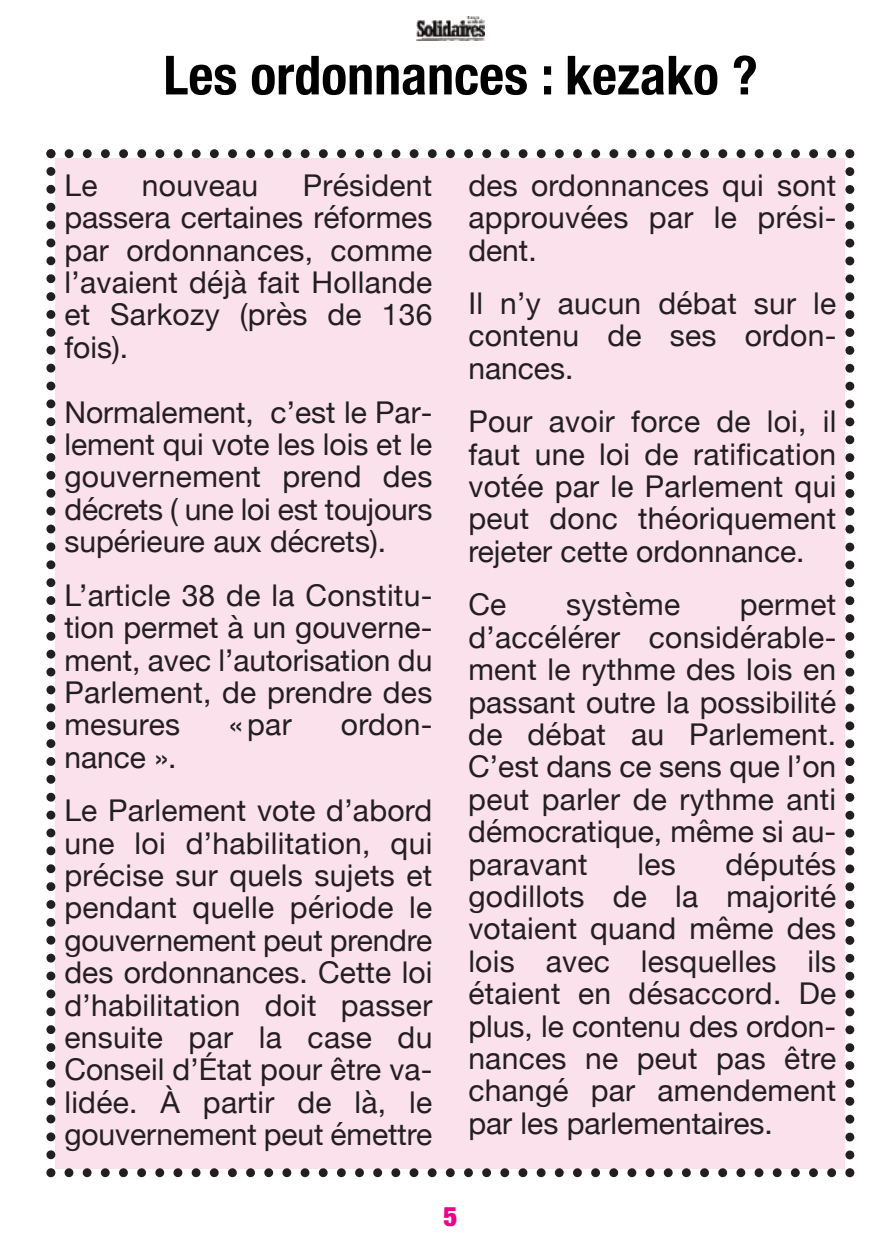
<style>
.page{position:relative;width:893px;height:1259px;background:#fff}
.page>*{position:absolute;margin:0;border:0;box-sizing:border-box;transform-origin:0 0}
.t1{font:700 condensed 54px "Helvetica Neue";color:#000}
.t2{font:30px/32.4px "Helvetica Neue";letter-spacing:.01em;color:#231f20;text-align:justify}
.t3{font:900 condensed 27px "Helvetica Neue";color:#ed028c}
</style>
<div class="page">
<img style="left:416px;top:17px;width:69px;height:24px">
<div style="left:46px;top:149px;width:808px;height:1028px;background:#fbe1ec"></div>
<h1 class="t1" style="left:163px;top:30px;width:596px">Les ordonnances : kezako ?</h1>
<p class="t2" style="left:64px;top:168px;width:369px;text-indent:238px">Président passera certaines réformes par ordonnances, comme l’avaient déjà fait Hollande et Sarkozy (près de 136 fois).</p>
<p class="t2" style="left:64px;top:395px;width:369px">Normalement, c’est le Par&shy;lement qui vote les lois et le gouvernement prend des décrets ( une loi est toujours supérieure aux décrets).</p>
<p class="t2" style="left:64px;top:578px;width:369px">L’article 38 de la Constitu&shy;tion permet à un gouverne&shy;ment, avec l’autorisation du Parlement, de prendre des mesures</p>
<p class="t2" style="left:64px;top:168px;width:35px">Le</p>
<p class="t2" style="left:142px;top:168px;width:118px">nouveau</p>
<p class="t2" style="left:229px;top:708px;width:64px">«par</p>
<p class="t2" style="left:341px;top:708px;width:93px">ordon-</p>
<p class="t2" style="left:64px;top:730px;width:369px;line-height:53.4px">nance ».<br>Le Parlement vote d’abord</p>
<p class="t2" style="left:64px;top:826px;width:369px">une loi d’habilitation, qui précise sur quels sujets et pendant quelle période le gouvernement peut prendre des ordonnances. Cette loi d’habilitation doit passer ensuite par la case du Conseil d’État pour être va&shy;lidée. À partir de là, le gouvernement peut émettre</p>
<p class="t2" style="left:468px;top:168px;width:369px">des ordonnances qui sont approuvées par le prési&shy;dent.</p>
<p class="t2" style="left:468px;top:287px;width:369px">Il n’y aucun débat sur le contenu de ses ordon&shy;nances.</p>
<p class="t2" style="left:468px;top:405px;width:369px">Pour avoir force de loi, il faut une loi de ratification votée par le Parlement qui peut donc théoriquement rejeter cette ordonnance.</p>
<p class="t2" style="left:468px;top:588px;width:40px">Ce</p>
<p class="t2" style="left:566px;top:588px;width:116px">système</p>
<p class="t2" style="left:468px;top:588px;width:369px;text-indent:271px">permet d’accélérer considérable&shy;ment le rythme des lois en passant outre la possibilité de débat au Parlement.<br>C’est dans ce sens que l’on peut parler de rythme anti démocratique, même si au&shy;paravant</p>
<p class="t2" style="left:468px;top:847px;width:369px;text-indent:257px">députés godillots de la majorité votaient quand même des lois avec lesquelles ils étaient en désaccord. De plus, le contenu des ordon&shy;nances ne peut pas être changé par amendement par les parlementaires.</p>
<p class="t2" style="left:637px;top:847px;width:40px">les</p>
<p class="t3" style="left:443px;top:1193px;width:16px">5</p>
</div>
